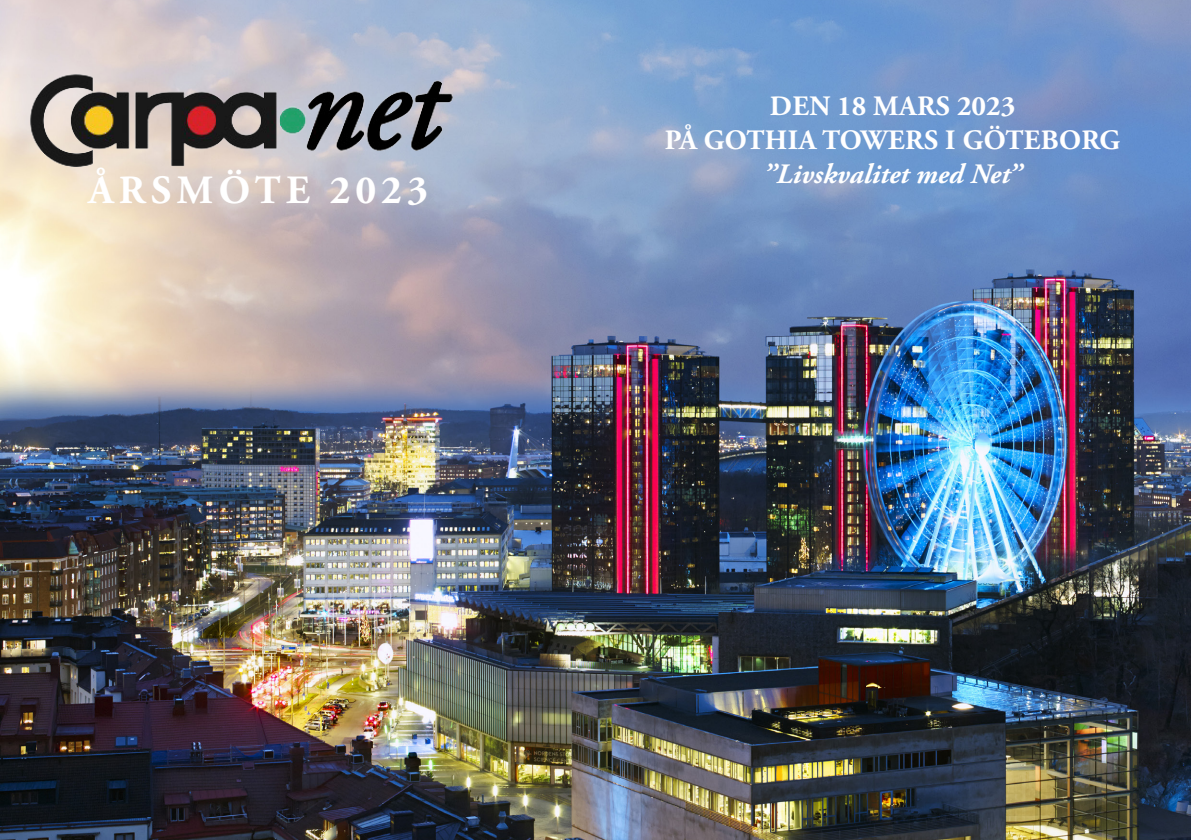
<style>
.page{position:relative;width:1191px;height:840px;background:#fff}
.page>*{position:absolute;margin:0;border:0;box-sizing:border-box;transform-origin:0 0}
.t1{font:700 40px "Adobe Garamond Pro";letter-spacing:.14em;color:#fff}
.t2{font:700 28px/33.6px "Adobe Garamond Pro";letter-spacing:.015em;color:#fff;text-align:center}
.t3{font:italic 700 28px "Adobe Garamond Pro";color:#fff}
</style>
<div class="page">
<img style="left:0;top:0;width:1191px;height:839px">
<img style="left:28px;top:73px;width:426px;height:93px">
<h1 class="t1" style="left:88px;top:167px;width:341px">ÅRSMÖTE 2023</h1>
<p class="t2" style="left:664px;top:90px;width:457px">DEN 18 MARS 2023<br>PÅ GOTHIA TOWERS I GÖTEBORG</p>
<p class="t3" style="left:763px;top:157px;width:260px">”Livskvalitet med Net”</p>
</div>
